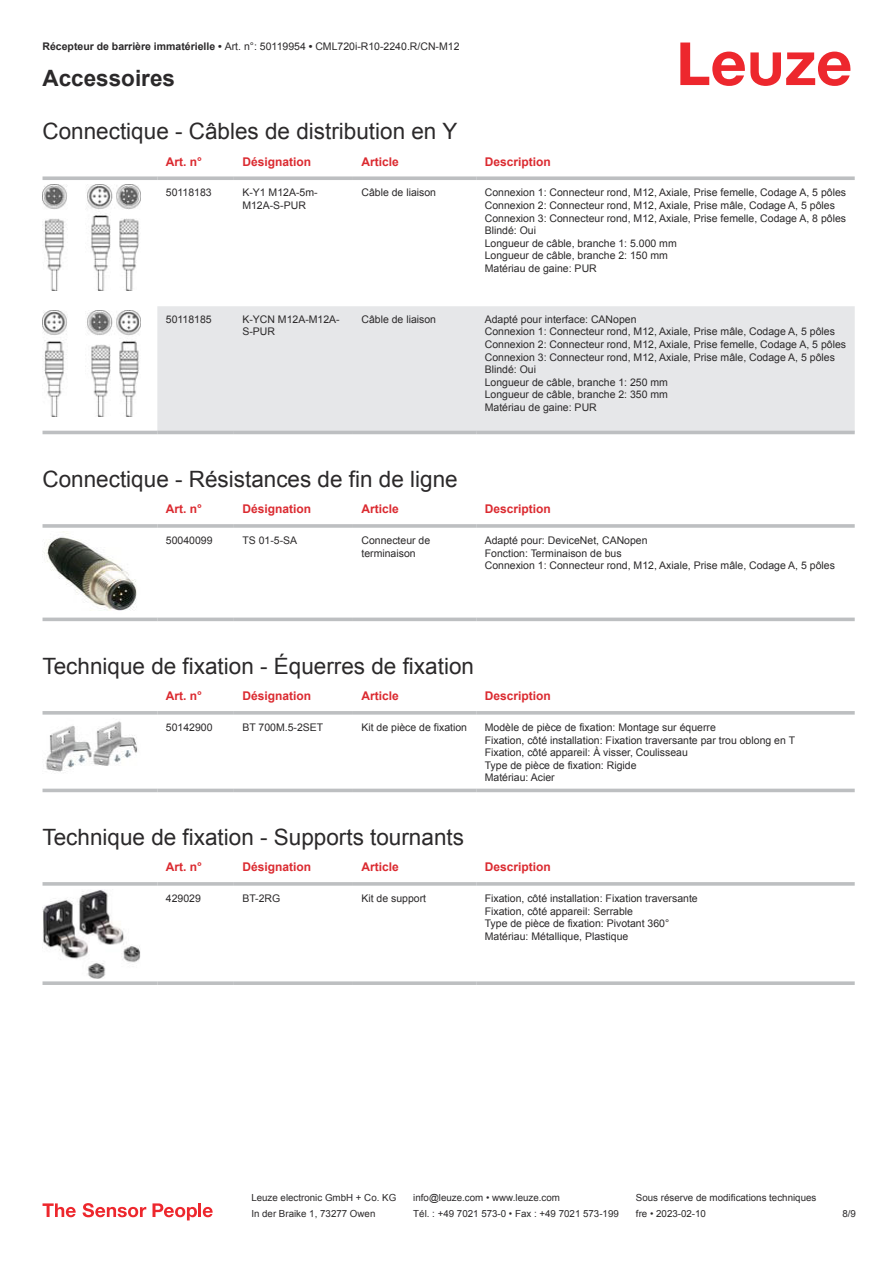
<style>
.page{position:relative;width:893px;height:1263px;background:#fff}
.page>*{position:absolute;margin:0;border:0;box-sizing:border-box;transform-origin:0 0}
.t1{font:22.5px "Arial";color:#2b292a}
.t2{font:700 22.5px "Arial";color:#2b292a}
.t3{font:700 12px "Arial";color:#db2a30}
.t4{font:10.5px/12.6px "Arial";color:#2b292a}
.t5{font:9.75px "Arial";color:#2b292a}
.s1{font-weight:700}
</style>
<div class="page">
<svg style="left:680px;top:43px;width:170px;height:43px"></svg>
<svg style="left:43px;top:190px;width:812px;height:245px"></svg>
<div style="left:157px;top:306px;width:698px;height:125px;background:#e6e7e9"></div>
<svg style="left:43px;top:176px;width:114px;height:4px"></svg>
<svg style="left:157px;top:176px;width:77px;height:4px"></svg>
<svg style="left:234px;top:176px;width:119px;height:4px"></svg>
<svg style="left:353px;top:176px;width:123px;height:4px"></svg>
<svg style="left:476px;top:176px;width:379px;height:4px;background:#c4c6c8"></svg>
<hr style="left:43px;top:431px;width:114px;height:3px;background:#bdbfc1">
<hr style="left:157px;top:431px;width:77px;height:3px;background:#bdbfc1">
<hr style="left:234px;top:431px;width:119px;height:3px;background:#bdbfc1">
<hr style="left:353px;top:431px;width:123px;height:3px;background:#bdbfc1">
<hr style="left:476px;top:431px;width:379px;height:3px;background:#bdbfc1">
<img style="left:43px;top:184px;width:97px;height:107px">
<img style="left:43px;top:310px;width:97px;height:107px">
<svg style="left:43px;top:531px;width:812px;height:91px"></svg>
<svg style="left:43px;top:524px;width:114px;height:4px"></svg>
<hr style="left:157px;top:524px;width:77px;height:4px;background:#c7c8ca">
<hr style="left:234px;top:524px;width:119px;height:4px;background:#bdbfc1">
<svg style="left:353px;top:524px;width:123px;height:4px"></svg>
<hr style="left:476px;top:524px;width:379px;height:4px;background:#c7c8ca">
<hr style="left:43px;top:618px;width:114px;height:3px;background:#bdbfc1">
<hr style="left:157px;top:618px;width:77px;height:3px;background:#bdbfc1">
<hr style="left:234px;top:618px;width:119px;height:3px;background:#bdbfc1">
<hr style="left:353px;top:618px;width:123px;height:3px;background:#bdbfc1">
<hr style="left:476px;top:618px;width:379px;height:3px;background:#bdbfc1">
<img style="left:43px;top:532px;width:97px;height:83px">
<div style="left:43px;top:788px;width:812px;height:5px;background:#efeff0"></div>
<svg style="left:43px;top:711px;width:114px;height:4px"></svg>
<svg style="left:157px;top:711px;width:77px;height:4px"></svg>
<svg style="left:234px;top:711px;width:119px;height:4px"></svg>
<svg style="left:353px;top:711px;width:123px;height:4px"></svg>
<svg style="left:476px;top:711px;width:379px;height:4px;background:#c3c5c7"></svg>
<hr style="left:43px;top:789px;width:114px;height:3px;background:#bdbfc1">
<hr style="left:157px;top:789px;width:77px;height:3px;background:#bdbfc1">
<hr style="left:234px;top:789px;width:119px;height:3px;background:#bdbfc1">
<hr style="left:353px;top:789px;width:123px;height:3px;background:#bdbfc1">
<hr style="left:476px;top:789px;width:379px;height:3px;background:#bdbfc1">
<img style="left:46px;top:721px;width:92px;height:51px">
<svg style="left:43px;top:882px;width:114px;height:4px"></svg>
<svg style="left:157px;top:882px;width:77px;height:4px"></svg>
<svg style="left:234px;top:882px;width:119px;height:4px"></svg>
<svg style="left:353px;top:882px;width:123px;height:4px"></svg>
<svg style="left:476px;top:882px;width:379px;height:4px;background:#c3c5c7"></svg>
<svg style="left:43px;top:981px;width:114px;height:4px"></svg>
<svg style="left:157px;top:981px;width:77px;height:4px"></svg>
<svg style="left:234px;top:981px;width:119px;height:4px"></svg>
<svg style="left:353px;top:981px;width:123px;height:4px"></svg>
<svg style="left:476px;top:981px;width:379px;height:4px;background:#c3c5c7"></svg>
<img style="left:43px;top:890px;width:97px;height:89px">
<svg style="left:43px;top:1203px;width:33px;height:14px"></svg>
<svg style="left:83px;top:1203px;width:63px;height:14px"></svg>
<svg style="left:153px;top:1203px;width:44px;height:17px"></svg>
<hr style="left:198px;top:1203px;width:3px;height:14px;background:#ed272d">
<svg style="left:203px;top:1207px;width:10px;height:10px"></svg>
<p class="t4" style="left:43px;top:41px;width:418px"><span class="s1">Récepteur de barrière immatérielle •</span> Art. n°: 50119954 <span class="s1">•</span> CML720i-R10-2240.R/CN-M12</p>
<h1 class="t2" style="left:43px;top:70px;width:134px">Accessoires</h1>
<h1 class="t1" style="left:43px;top:123px;width:416px">Connectique - Câbles de distribution en Y</h1>
<p class="t3" style="left:166px;top:157px;width:38px">Art. n°</p>
<p class="t3" style="left:242px;top:157px;width:70px">Désignation</p>
<p class="t3" style="left:361px;top:157px;width:39px">Article</p>
<p class="t3" style="left:485px;top:157px;width:68px">Description</p>
<p class="t4" style="left:166px;top:187px;width:47px">50118183</p>
<p class="t4" style="left:242px;top:187px;width:77px">K-Y1 M12A-5m-<br>M12A-S-PUR</p>
<p class="t4" style="left:361px;top:187px;width:76px">Câble de liaison</p>
<p class="t4" style="left:485px;top:187px;width:363px">Connexion 1: Connecteur rond, M12, Axiale, Prise femelle, Codage A, 5 pôles Connexion 2: Connecteur rond, M12, Axiale, Prise mâle, Codage A, 5 pôles Connexion 3: Connecteur rond, M12, Axiale, Prise femelle, Codage A, 8 pôles Blindé: Oui<br>Longueur de câble, branche 1: 5.000 mm<br>Longueur de câble, branche 2: 150 mm<br>Matériau de gaine: PUR</p>
<p class="t4" style="left:166px;top:314px;width:47px">50118185</p>
<p class="t4" style="left:242px;top:314px;width:99px">K-YCN M12A-M12A-<br>S-PUR</p>
<p class="t4" style="left:361px;top:314px;width:76px">Câble de liaison</p>
<p class="t4" style="left:485px;top:314px;width:363px">Adapté pour interface: CANopen<br>Connexion 1: Connecteur rond, M12, Axiale, Prise mâle, Codage A, 5 pôles Connexion 2: Connecteur rond, M12, Axiale, Prise femelle, Codage A, 5 pôles Connexion 3: Connecteur rond, M12, Axiale, Prise mâle, Codage A, 5 pôles Blindé: Oui<br>Longueur de câble, branche 1: 250 mm<br>Longueur de câble, branche 2: 350 mm<br>Matériau de gaine: PUR</p>
<h1 class="t1" style="left:43px;top:471px;width:417px">Connectique - Résistances de fin de ligne</h1>
<p class="t3" style="left:166px;top:505px;width:38px">Art. n°</p>
<p class="t3" style="left:242px;top:505px;width:70px">Désignation</p>
<p class="t3" style="left:361px;top:505px;width:39px">Article</p>
<p class="t3" style="left:485px;top:505px;width:68px">Description</p>
<p class="t4" style="left:166px;top:535px;width:48px">50040099</p>
<p class="t4" style="left:242px;top:535px;width:56px">TS 01-5-SA</p>
<p class="t4" style="left:361px;top:535px;width:70px">Connecteur de terminaison</p>
<p class="t4" style="left:485px;top:535px;width:352px">Adapté pour: DeviceNet, CANopen<br>Fonction: Terminaison de bus<br>Connexion 1: Connecteur rond, M12, Axiale, Prise mâle, Codage A, 5 pôles</p>
<h1 class="t1" style="left:43px;top:658px;width:433px">Technique de fixation - Équerres de fixation</h1>
<p class="t3" style="left:166px;top:691px;width:38px">Art. n°</p>
<p class="t3" style="left:242px;top:691px;width:70px">Désignation</p>
<p class="t3" style="left:361px;top:691px;width:39px">Article</p>
<p class="t3" style="left:485px;top:691px;width:68px">Description</p>
<p class="t4" style="left:166px;top:722px;width:48px">50142900</p>
<p class="t4" style="left:242px;top:722px;width:82px">BT 700M.5-2SET</p>
<p class="t4" style="left:361px;top:722px;width:107px">Kit de pièce de fixation</p>
<p class="t4" style="left:485px;top:722px;width:312px">Modèle de pièce de fixation: Montage sur équerre<br>Fixation, côté installation: Fixation traversante par trou oblong en T Fixation, côté appareil: À visser, Coulisseau<br>Type de pièce de fixation: Rigide<br>Matériau: Acier</p>
<h1 class="t1" style="left:43px;top:829px;width:423px">Technique de fixation - Supports tournants</h1>
<p class="t3" style="left:166px;top:862px;width:38px">Art. n°</p>
<p class="t3" style="left:242px;top:862px;width:70px">Désignation</p>
<p class="t3" style="left:361px;top:862px;width:39px">Article</p>
<p class="t3" style="left:485px;top:862px;width:68px">Description</p>
<p class="t4" style="left:166px;top:893px;width:37px">429029</p>
<p class="t4" style="left:242px;top:893px;width:39px">BT-2RG</p>
<p class="t4" style="left:361px;top:893px;width:66px">Kit de support</p>
<p class="t4" style="left:485px;top:893px;width:215px">Fixation, côté installation: Fixation traversante Fixation, côté appareil: Serrable<br>Type de pièce de fixation: Pivotant 360° Matériau: Métallique, Plastique</p>
<p class="t5" style="left:251px;top:1194px;width:146px">Leuze electronic GmbH + Co. KG</p>
<p class="t5" style="left:413px;top:1194px;width:148px">info@leuze.com • www.leuze.com</p>
<p class="t5" style="left:636px;top:1194px;width:182px">Sous réserve de modifications techniques</p>
<p class="t5" style="left:251px;top:1210px;width:126px">In der Braike 1, 73277 Owen</p>
<p class="t5" style="left:413px;top:1210px;width:207px">Tél. : +49 7021 573-0 • Fax : +49 7021 573-199</p>
<p class="t5" style="left:636px;top:1210px;width:72px">fre • 2023-02-10</p>
<p class="t5" style="left:842px;top:1210px;width:15px">8 /9</p>
</div>
